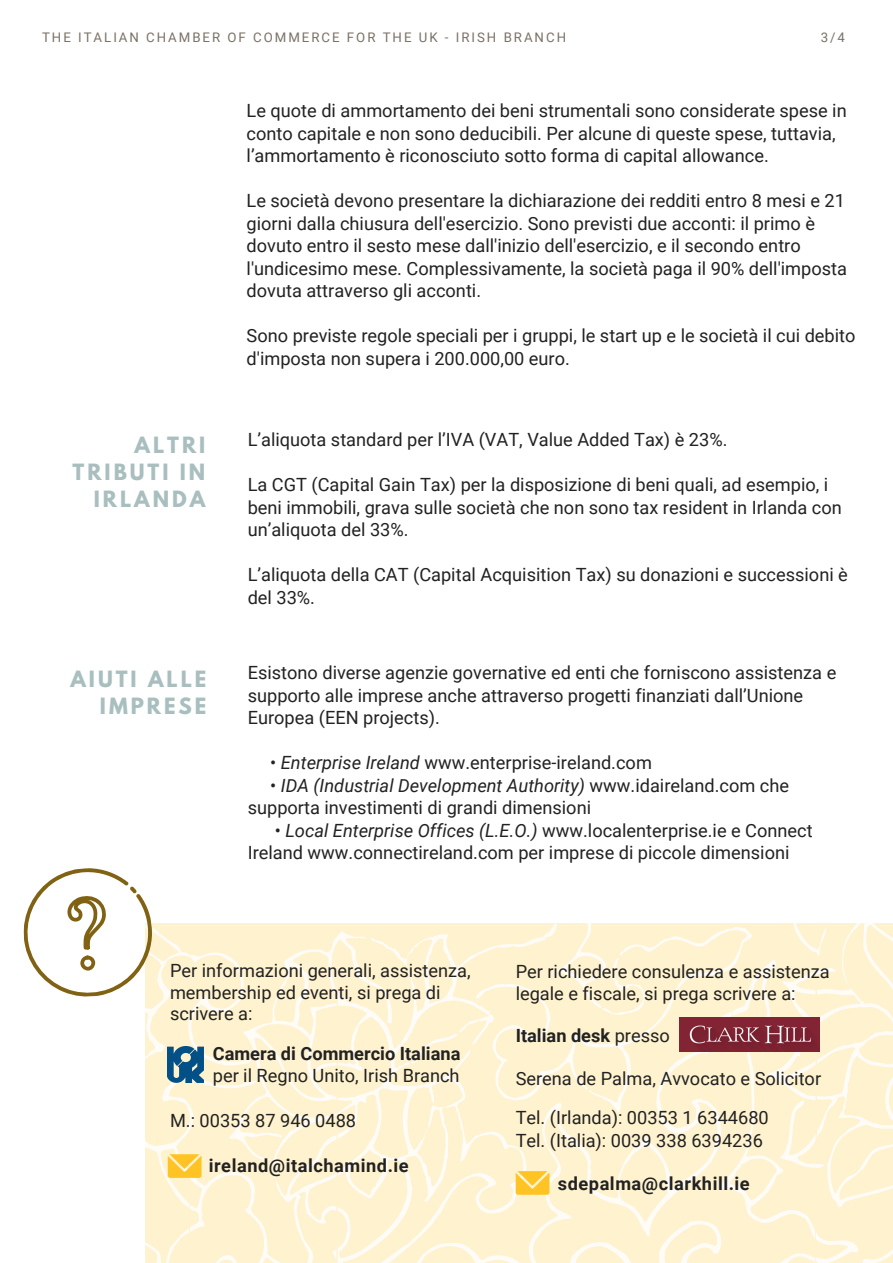
<style>
.page{position:relative;width:893px;height:1263px;background:#fff}
.page>*{position:absolute;margin:0;border:0;box-sizing:border-box;transform-origin:0 0}
.t1{font:700 19.8px/27px "League Spartan";letter-spacing:.15em;color:#a9bebe;text-align:right}
.t2{font:18.15px/22.5px "Roboto";color:#222}
.t3{font:700 18.15px "Roboto";letter-spacing:.03em;color:#222}
.t4{font:700 18.15px "Roboto";color:#222}
.t5{font:13.2px "Roboto";letter-spacing:.15em;color:#7a7167}
.s1{font-style:italic}
.s2{font-weight:400}
</style>
<div class="page">
<svg style="left:733px;top:1200px;width:160px;height:63px;background:#fff2d2"></svg>
<svg style="left:667px;top:924px;width:66px;height:339px;background:#fff3d3"></svg>
<svg style="left:667px;top:925px;width:63px;height:188px;background:#fef1d0"></svg>
<svg style="left:730px;top:924px;width:163px;height:276px;background:#fef2d3"></svg>
<svg style="left:23px;top:868px;width:644px;height:395px"></svg>
<img style="left:679px;top:1018px;width:141px;height:34px">
<p class="t5" style="left:42px;top:29px;width:525px">THE ITALIAN CHAMBER OF COMMERCE FOR THE UK - IRISH BRANCH</p>
<p class="t5" style="left:821px;top:29px;width:26px">3/4</p>
<p class="t1" style="left:73px;top:434px;width:134px">ALTRI<br>TRIBUTI IN<br>IRLANDA</p>
<p class="t2" style="left:247px;top:100px;width:602px">Le quote di ammortamento dei beni strumentali sono considerate spese in conto capitale e non sono deducibili. Per alcune di queste spese, tuttavia, l’ammortamento è riconosciuto sotto forma di capital allowance.</p>
<p class="t2" style="left:247px;top:190px;width:602px">Le società devono presentare la dichiarazione dei redditi entro 8 mesi e 21 giorni dalla chiusura dell'esercizio. Sono previsti due acconti: il primo è dovuto entro il sesto mese dall'inizio dell'esercizio, e il secondo entro l'undicesimo mese. Complessivamente, la società paga il 90% dell'imposta dovuta attraverso gli acconti.</p>
<p class="t2" style="left:247px;top:325px;width:610px">Sono previste regole speciali per i gruppi, le start up e le società il cui debito d'imposta non supera i 200.000,00 euro.</p>
<p class="t2" style="left:248px;top:428px;width:481px">L’aliquota standard per l’IVA (VAT, Value Added Tax) è 23%.</p>
<p class="t2" style="left:248px;top:474px;width:596px">La CGT (Capital Gain Tax) per la disposizione di beni quali, ad esempio, i beni immobili, grava sulle società che non sono tax resident in Irlanda con un’aliquota del 33%.</p>
<p class="t2" style="left:248px;top:564px;width:602px">L’aliquota della CAT (Capital Acquisition Tax) su donazioni e successioni è del 33%.</p>
<p class="t1" style="left:70px;top:668px;width:138px">AIUTI ALLE<br>IMPRESE</p>
<p class="t2" style="left:248px;top:662px;width:590px">Esistono diverse agenzie governative ed enti che forniscono assistenza e supporto alle imprese anche attraverso progetti finanziati dall’Unione<br>Europea (EEN projects).</p>
<p class="t2" style="left:270px;top:752px;width:383px">• <span class="s1">Enterprise Ireland</span> www.enterprise-ireland.com</p>
<p class="t2" style="left:248px;top:774px;width:543px;text-indent:23px">• <span class="s1">IDA (Industrial Development Authority)</span> www.idaireland.com che supporta investimenti di grandi dimensioni</p>
<p class="t2" style="left:248px;top:819px;width:566px;text-indent:27px">• <span class="s1">Local Enterprise Offices (L.E.O.)</span> www.localenterprise.ie e Connect<br>Ireland www.connectireland.com per imprese di piccole dimensioni</p>
<p class="t2" style="left:170px;top:960px;width:302px;line-height:21.5px">Per informazioni generali, assistenza, membership ed eventi, si prega di scrivere a:</p>
<p class="t4" style="left:213px;top:1043px;width:249px">Camera di Commercio Italiana</p>
<p class="t2" style="left:213px;top:1064px;width:248px">per il Regno Unito, Irish Branch</p>
<p class="t2" style="left:516px;top:961px;width:316px;line-height:21.5px">Per richiedere consulenza e assistenza legale e fiscale, si prega scrivere a:</p>
<p class="t4" style="left:516px;top:1025px;width:156px">Italian desk <span class="s2">presso</span></p>
<p class="t2" style="left:516px;top:1068px;width:307px">Serena de Palma, Avvocato e Solicitor</p>
<p class="t2" style="left:170px;top:1109px;width:188px">M.: 00353 87 946 0488</p>
<p class="t2" style="left:516px;top:1105px;width:255px;line-height:23.7px">Tel. (Irlanda): 00353 1 6344680<br>Tel. (Italia): 0039 338 6394236</p>
<p class="t3" style="left:558px;top:1173px;width:193px">sdepalma@clarkhill.ie</p>
<p class="t3" style="left:209px;top:1155px;width:201px">ireland@italchamind.ie</p>
</div>
